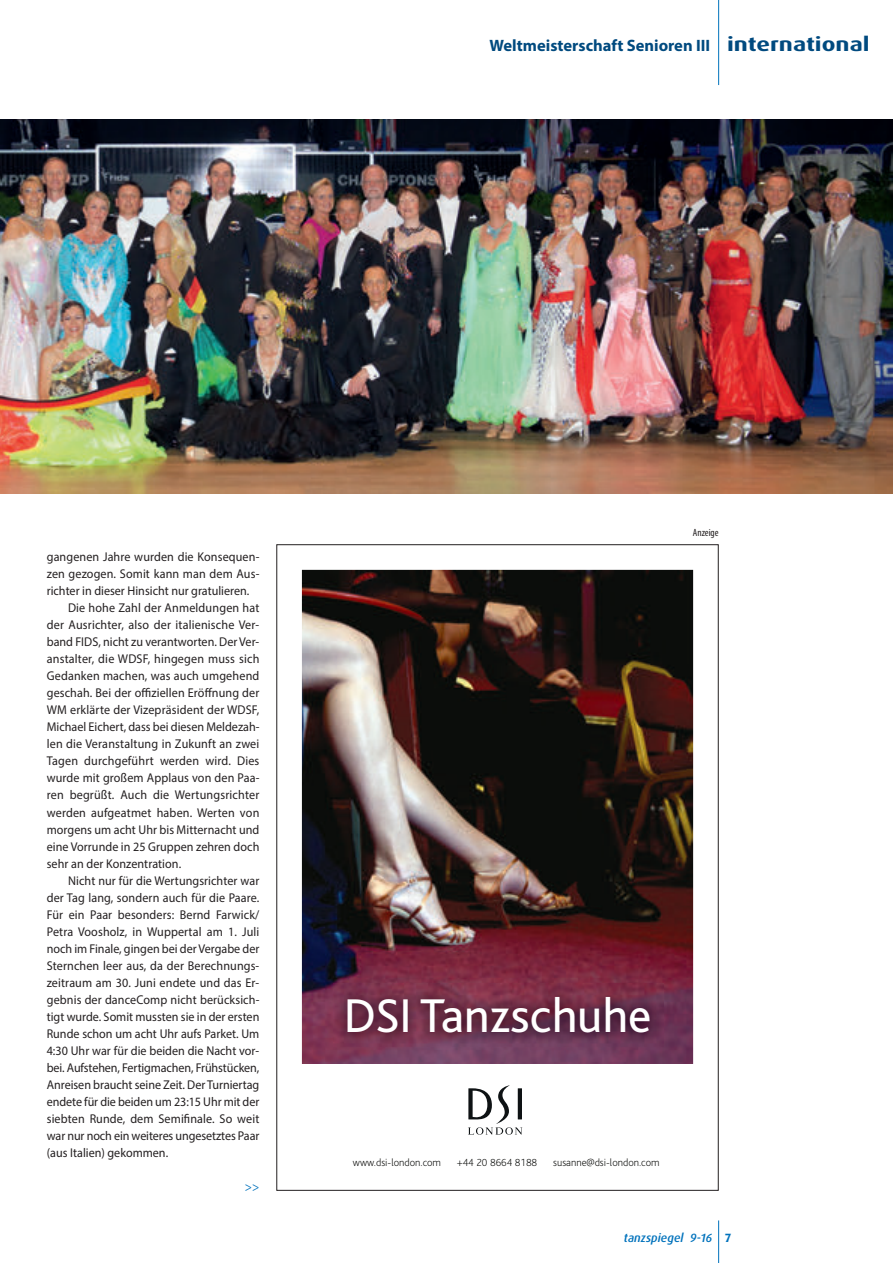
<style>
.page{position:relative;width:893px;height:1263px;background:#fff}
.page>*{position:absolute;margin:0;border:0;box-sizing:border-box;transform-origin:0 0}
.t1{font:49.5px "Bliss";color:#fff}
.t2{font:700 16.5px "Myriad Pro";color:#004a7f}
.t3{font:12.75px "Myriad Pro";letter-spacing:.01em;color:#231f20;scale:.95 1}
.t4{font:12.75px "Myriad Pro";letter-spacing:-.01em;color:#231f20;scale:.95 1}
.t5{font:12.75px "Myriad Pro";color:#0072bc;scale:.95 1}
.t6{font:italic 500 12px "Dax OT";color:#0072bc}
.t7{font:200 10.8px "Bliss";color:#040503}
.t8{font:condensed 10.5px "Myriad Pro";color:#231f20}
.s1{font-family:"Dax OT";font-size:19.5px}
.s2{font-weight:700;font-style:normal}
</style>
<div class="page">
<hr style="left:718px;top:1220px;width:1px;height:43px;background:#0072bc">
<hr style="left:718px;top:0;width:1px;height:85px;background:#0072bc">
<img style="left:0;top:119px;width:893px;height:374px">
<img style="left:302px;top:570px;width:391px;height:494px">
<svg style="left:468px;top:1085px;width:54px;height:50px"></svg>
<img style="left:333px;top:984px;width:330px;height:63px">
<p class="t2" style="left:490px;top:36px;width:382px">Weltmeisterschaft Senioren III <span class="s1">international</span></p>
<p class="t3" style="left:47px;top:552px;width:225px">gangenen Jahre wurden die Konsequen-</p>
<p class="t3" style="left:47px;top:569px;width:225px">zen gezogen. Somit kann man dem Aus-</p>
<p class="t3" style="left:47px;top:586px;width:215px">richter in dieser Hinsicht nur gratulieren.</p>
<p class="t3" style="left:68px;top:603px;width:203px">Die hohe Zahl der Anmeldungen hat</p>
<p class="t3" style="left:47px;top:620px;width:225px">der Ausrichter, also der italienische Ver-</p>
<p class="t3" style="left:47px;top:637px;width:225px">band FIDS, nicht zu verantworten. Der Ver-</p>
<p class="t3" style="left:47px;top:654px;width:225px">anstalter, die WDSF, hingegen muss sich</p>
<p class="t3" style="left:47px;top:671px;width:225px">Gedanken machen, was auch umgehend</p>
<p class="t3" style="left:47px;top:688px;width:225px">geschah. Bei der offiziellen Eröffnung der</p>
<p class="t3" style="left:47px;top:705px;width:225px">WM erklärte der Vizepräsident der WDSF,</p>
<p class="t3" style="left:47px;top:722px;width:225px">Michael Eichert, dass bei diesen Meldezah-</p>
<p class="t3" style="left:47px;top:739px;width:225px">len die Veranstaltung in Zukunft an zwei</p>
<p class="t3" style="left:47px;top:756px;width:225px">Tagen durchgeführt werden wird. Dies</p>
<p class="t3" style="left:47px;top:773px;width:225px">wurde mit großem Applaus von den Paa-</p>
<p class="t3" style="left:47px;top:790px;width:225px">ren begrüßt. Auch die Wertungsrichter</p>
<p class="t3" style="left:47px;top:807px;width:225px">werden aufgeatmet haben. Werten von</p>
<p class="t3" style="left:47px;top:824px;width:225px">morgens um acht Uhr bis Mitternacht und</p>
<p class="t3" style="left:47px;top:841px;width:225px">eine Vorrunde in 25 Gruppen zehren doch</p>
<p class="t3" style="left:47px;top:858px;width:143px">sehr an der Konzentration.</p>
<p class="t3" style="left:68px;top:875px;width:203px">Nicht nur für die Wertungsrichter war</p>
<p class="t3" style="left:47px;top:892px;width:225px">der Tag lang, sondern auch für die Paare.</p>
<p class="t3" style="left:47px;top:909px;width:225px">Für ein Paar besonders: Bernd Farwick/</p>
<p class="t3" style="left:47px;top:926px;width:225px">Petra Voosholz, in Wuppertal am 1. Juli</p>
<p class="t3" style="left:47px;top:943px;width:225px">noch im Finale, gingen bei der Vergabe der</p>
<p class="t3" style="left:47px;top:960px;width:225px">Sternchen leer aus, da der Berechnungs-</p>
<p class="t3" style="left:47px;top:977px;width:225px">zeitraum am 30. Juni endete und das Er-</p>
<p class="t3" style="left:47px;top:994px;width:225px">gebnis der danceComp nicht berücksich-</p>
<p class="t3" style="left:47px;top:1011px;width:225px">tigt wurde. Somit mussten sie in der ersten</p>
<p class="t3" style="left:47px;top:1028px;width:225px">Runde schon um acht Uhr aufs Parket. Um</p>
<p class="t3" style="left:47px;top:1045px;width:225px">4:30 Uhr war für die beiden die Nacht vor-</p>
<p class="t4" style="left:47px;top:1062px;width:225px">bei. Aufstehen, Fertigmachen, Frühstücken,</p>
<p class="t3" style="left:47px;top:1079px;width:225px">Anreisen braucht seine Zeit. Der Turniertag</p>
<p class="t3" style="left:47px;top:1096px;width:225px">endete für die beiden um 23:15 Uhr mit der</p>
<p class="t3" style="left:47px;top:1114px;width:225px">siebten Runde, dem Semifinale. So weit</p>
<p class="t3" style="left:47px;top:1131px;width:225px">war nur noch ein weiteres ungesetztes Paar</p>
<p class="t3" style="left:47px;top:1148px;width:129px">(aus Italien) gekommen.</p>
<p class="t5" style="left:245px;top:1182px;width:17px">&gt;&gt;</p>
<p class="t8" style="left:693px;top:526px;width:27px">Anzeige</p>
<h1 class="t1" style="left:344px;top:990px;width:309px">DSI Tanzschuhe</h1>
<p class="t7" style="left:353px;top:1155px;width:90px">www.dsi-london.com</p>
<p class="t7" style="left:457px;top:1155px;width:81px">+44 20 8664 8188</p>
<p class="t7" style="left:553px;top:1155px;width:108px">susanne@dsi-london.com</p>
<p class="t6" style="left:624px;top:1230px;width:109px">tanzspiegel 9-16 <span class="s2">7</span></p>
</div>
